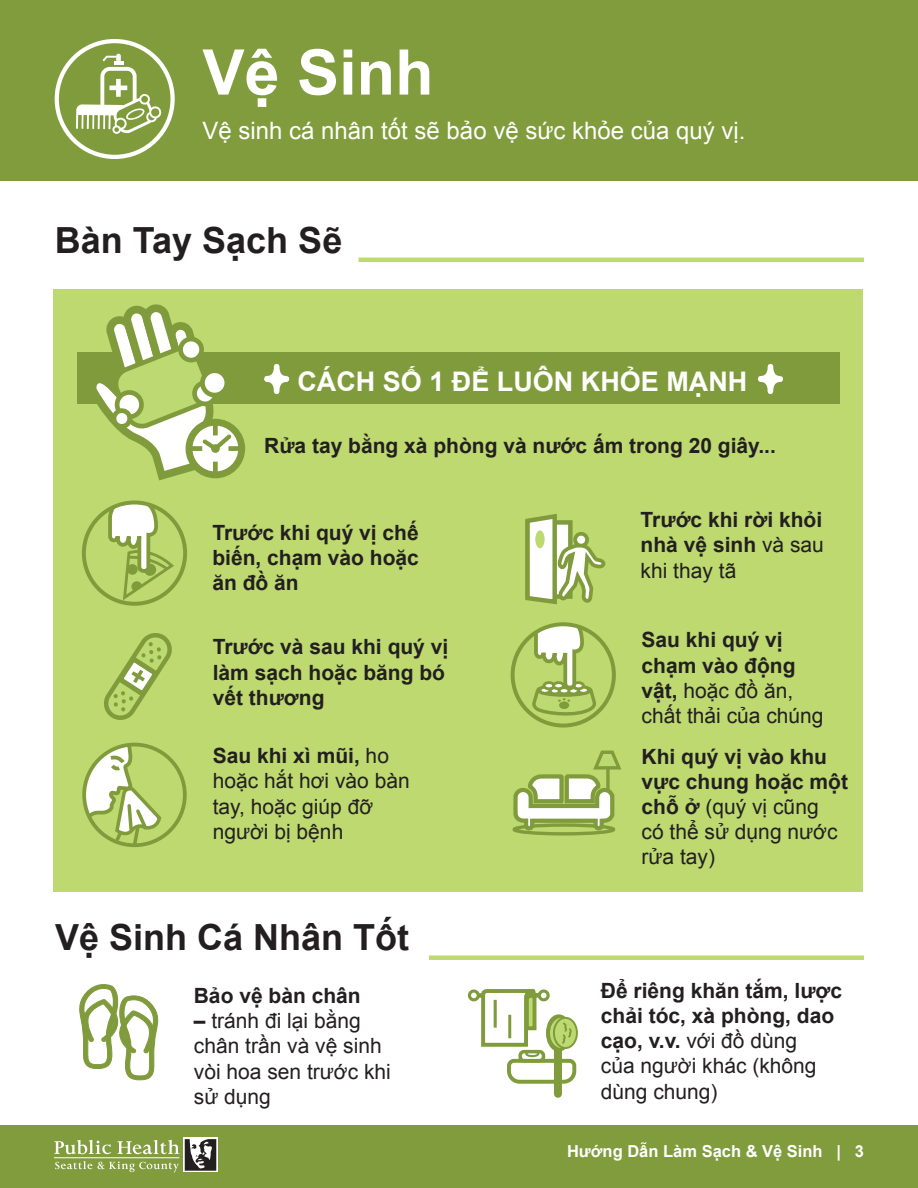
<style>
.page{position:relative;width:918px;height:1188px;background:#fff}
.page>*{position:absolute;margin:0;border:0;box-sizing:border-box;transform-origin:0 0}
.t1{font:700 63px "Arial";color:#fff}
.t2{font:700 36px "Arial";color:#231f20}
.t3{font:700 27px "Arial";color:#fff}
.t4{font:24px "Arial";color:#fff}
.t5{font:700 21px/25.2px "Arial";color:#231f20}
.t6{font:21px/25.2px "Arial";color:#231f20}
.t7{font:700 16.5px "Arial";color:#fff}
.s1{font-weight:400}
.s2{font-weight:700}
</style>
<div class="page">
<div style="left:0;top:0;width:918px;height:180px;background:#809c3d"></div>
<svg style="left:57px;top:41px;width:116px;height:116px"></svg>
<div style="left:55px;top:39px;width:120px;height:120px;border:4px solid #fff;border-radius:50%"></div>
<svg style="left:76px;top:54px;width:85px;height:83px"></svg>
<div style="left:0;top:1125px;width:918px;height:63px;background:#809c3d"></div>
<div style="left:184px;top:1138px;width:34px;height:34px;background:#c0bebf"></div>
<svg style="left:55px;top:1161px;width:124px;height:11px"></svg>
<svg style="left:185px;top:1139px;width:31px;height:32px"></svg>
<svg style="left:54px;top:1140px;width:57px;height:14px"></svg>
<svg style="left:117px;top:1140px;width:62px;height:14px"></svg>
<hr style="left:54px;top:1158px;width:125px;height:1px;background:#fff">
<div style="left:53px;top:289px;width:810px;height:603px;background:#bdd970"></div>
<svg style="left:79px;top:984px;width:80px;height:97px"></svg>
<svg style="left:525px;top:514px;width:81px;height:91px"></svg>
<svg style="left:106px;top:503px;width:69px;height:98px"></svg>
<div style="left:82px;top:501px;width:105px;height:105px;border:4px solid #809b3c;border-radius:50%"></div>
<hr style="left:359px;top:258px;width:505px;height:4px;background:#bdd970">
<div style="left:429px;top:955px;width:435px;height:5px;background:#bdd970"></div>
<div style="left:528px;top:994px;width:11px;height:56px;background:#f2f5eb"></div>
<svg style="left:479px;top:989px;width:61px;height:60px"></svg>
<div style="left:528px;top:993px;width:14px;height:5px;background:#809b3c"></div>
<div style="left:538px;top:989px;width:12px;height:12px;border:3px solid #809b3c;border-radius:50%"></div>
<div style="left:468px;top:989px;width:12px;height:12px;border:3px solid #809b3c;border-radius:50%"></div>
<hr style="left:494px;top:1000px;width:3px;height:28px;background:#809b3c">
<hr style="left:508px;top:1015px;width:3px;height:23px;background:#809b3c">
<svg style="left:507px;top:1057px;width:70px;height:27px"></svg>
<div style="left:518px;top:1050px;width:27px;height:13px;border:3px solid #809b3c;border-radius:4px"></div>
<div style="left:525px;top:1050px;width:14px;height:7px;border:2px solid #809b3c;border-radius:50%"></div>
<div style="left:554px;top:1045px;width:8px;height:49px;background:#809b3c"></div>
<div style="left:546px;top:1014px;width:25px;height:38px;border:8px solid #809b3c;border-radius:50%"></div>
<svg style="left:550px;top:1018px;width:23px;height:30px"></svg>
<svg style="left:554px;top:1018px;width:23px;height:30px"></svg>
<div style="left:553px;top:1017px;width:25px;height:32px;border:2px solid #809b3c;border-radius:50%"></div>
<svg style="left:560px;top:1022px;width:12px;height:24px"></svg>
<svg style="left:104px;top:633px;width:68px;height:87px"></svg>
<div style="left:511px;top:622px;width:105px;height:106px;border:4px solid #809b3c;border-radius:50%"></div>
<svg style="left:529px;top:625px;width:69px;height:93px"></svg>
<div style="left:82px;top:743px;width:105px;height:104px;border:4px solid #809b3c;border-radius:50%"></div>
<svg style="left:84px;top:745px;width:79px;height:102px"></svg>
<div style="left:513px;top:823px;width:102px;height:13px;border:3px solid #809b3c;border-radius:50%"></div>
<svg style="left:514px;top:750px;width:108px;height:86px"></svg>
<div style="left:78px;top:353px;width:762px;height:51px;background:#809b3c"></div>
<svg style="left:85px;top:304px;width:161px;height:175px"></svg>
<div style="left:213px;top:462px;width:5px;height:14px;border:4px solid #809b3c"></div>
<svg style="left:262px;top:352px;width:31px;height:42px"></svg>
<svg style="left:755px;top:352px;width:32px;height:42px"></svg>
<h1 class="t1" style="left:202px;top:30px;width:233px">Vệ Sinh</h1>
<p class="t4" style="left:202px;top:114px;width:545px">Vệ sinh cá nhân tốt sẽ bảo vệ sức khỏe của quý vị.</p>
<p class="t2" style="left:55px;top:216px;width:289px">Bàn Tay Sạch Sẽ</p>
<p class="t3" style="left:297px;top:363px;width:452px">CÁCH SỐ 1 ĐỂ LUÔN KHỎE MẠNH</p>
<p class="t5" style="left:264px;top:434px;width:513px">Rửa tay bằng xà phòng và nước ấm trong 20 giây...</p>
<p class="t5" style="left:212px;top:520px;width:208px;text-align:justify">Trước khi quý vị chế biến, chạm vào hoặc ăn đồ ăn</p>
<p class="t5" style="left:213px;top:635px;width:237px">Trước và sau khi quý vị làm sạch hoặc băng bó vết thương</p>
<p class="t5" style="left:641px;top:508px;width:185px;text-align:justify">Trước khi rời khỏi nhà vệ sinh <span class="s1">và sau khi thay tã</span></p>
<p class="t5" style="left:642px;top:628px;width:184px">Sau khi quý vị chạm vào động vật, <span class="s1">hoặc đồ ăn, chất thải của chúng</span></p>
<p class="t6" style="left:213px;top:743px;width:199px"><span class="s2">Sau khi xì mũi,</span> ho hoặc hắt hơi vào bàn tay, hoặc giúp đỡ người bị bệnh</p>
<p class="t5" style="left:642px;top:744px;width:208px">Khi quý vị vào khu vực chung hoặc một chỗ ở <span class="s1">(quý vị cũng<br>có thể sử dụng nước rửa tay)</span></p>
<p class="t2" style="left:55px;top:914px;width:356px">Vệ Sinh Cá Nhân Tốt</p>
<p class="t5" style="left:194px;top:984px;width:168px">Bảo vệ bàn chân</p>
<p class="t6" style="left:194px;top:1008px;width:199px"><span class="s2">–</span> tránh đi lại bằng chân trần và vệ sinh vòi hoa sen trước khi sử dụng</p>
<p class="t5" style="left:601px;top:978px;width:243px">Để riêng khăn tắm, lược chải tóc, xà phòng, dao cạo, v.v. <span class="s1">với đồ dùng<br>của người khác (không dùng chung)</span></p>
<p class="t7" style="left:567px;top:1140px;width:298px">Hướng Dẫn Làm Sạch &amp; Vệ Sinh | 3</p>
</div>
